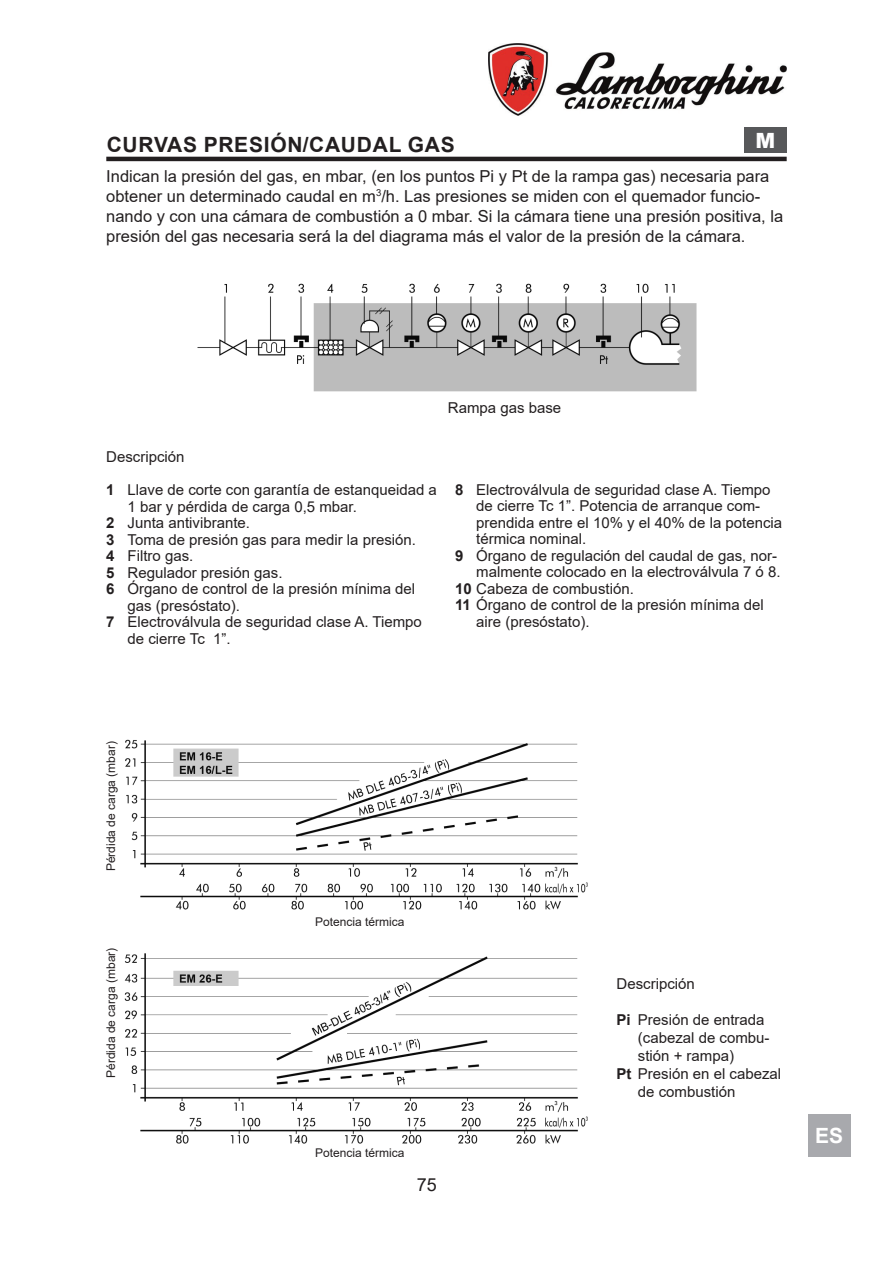
<style>
.page{position:relative;width:893px;height:1263px;background:#fff}
.page>*{position:absolute;margin:0;border:0;box-sizing:border-box;transform-origin:0 0}
.titoletto{font:700 21px "Arial";letter-spacing:.035em;color:#231f20}
.t1{font:700 21px "Arial";color:#fff}
.t2{font:900 21px "Arial";color:#fff}
.t3{font:18px "Arial";color:#231f20}
.arial_11{font:16.5px/19.8px "Arial";color:#231f20}
.arial_11-2{font:15px/16.5px "Arial";color:#231f20}
.arial_11-3{font:12px "Arial";color:#231f20}
.s1{font-weight:700}
</style>
<div class="page">
<img style="left:488px;top:43px;width:299px;height:73px">
<div style="left:808px;top:1114px;width:42px;height:43px;background:#a8a9ad"></div>
<div style="left:744px;top:128px;width:43px;height:25px;background:#57585a"></div>
<img style="left:124px;top:739px;width:464px;height:405px">
<img style="left:197px;top:283px;width:500px;height:109px">
<hr style="left:106px;top:157px;width:681px;height:4px;background:#231f20">
<p class="t2" style="left:755px;top:125px;width:21px">M</p>
<p class="arial_11" style="left:106px;top:166px;width:678px">Indican la presión del gas, en mbar, (en los puntos Pi y Pt de la rampa gas) necesaria para obtener un determinado caudal en m<sup>3</sup>/h. Las presiones se miden con el quemador funcio&shy;nando y con una cámara de combustión a 0 mbar. Si la cámara tiene una presión positiva, la presión del gas necesaria será la del diagrama más el valor de la presión de la cámara.</p>
<p class="titoletto" style="left:107px;top:130px;width:349px">CURVAS PRESIÓN/CAUDAL GAS</p>
<p class="arial_11-2" style="left:448px;top:400px;width:115px">Rampa gas base</p>
<p class="arial_11-2" style="left:106px;top:449px;width:80px">Descripción</p>
<p class="arial_11-2" style="left:128px;top:482px;width:311px;text-indent:-21px"><span class="s1">1</span> Llave de corte con garantía de estanqueidad a<br>1 bar y pérdida de carga 0,5 mbar.</p>
<p class="arial_11-2" style="left:106px;top:515px;width:145px"><span class="s1">2</span> Junta antivibrante.</p>
<p class="arial_11-2" style="left:106px;top:531px;width:311px"><span class="s1">3</span> Toma de presión gas para medir la presión.</p>
<p class="arial_11-2" style="left:106px;top:548px;width:89px"><span class="s1">4</span> Filtro gas.</p>
<p class="arial_11-2" style="left:106px;top:564px;width:178px"><span class="s1">5</span> Regulador presión gas.</p>
<p class="arial_11-2" style="left:128px;top:581px;width:289px;text-indent:-21px"><span class="s1">6</span> Órgano de control de la presión mínima del gas (presóstato).</p>
<p class="arial_11-2" style="left:128px;top:614px;width:296px;text-indent:-21px"><span class="s1">7</span> Electroválvula de seguridad clase A. Tiempo de cierre Tc 1”.</p>
<p class="arial_11-2" style="left:476px;top:481px;width:307px;text-indent:-21px"><span class="s1">8</span> Electroválvula de seguridad clase A. Tiempo de cierre Tc 1”. Potencia de arranque com&shy;prendida entre el 10% y el 40% de la potencia térmica nominal.</p>
<p class="arial_11-2" style="left:455px;top:547px;width:327px;text-align:right"><span class="s1">9</span> Órgano de regulación del caudal de gas, nor&shy;malmente colocado en la electroválvula 7 ó 8.</p>
<p class="arial_11-2" style="left:455px;top:580px;width:180px"><span class="s1">10</span> Cabeza de combustión.</p>
<p class="arial_11-2" style="left:476px;top:596px;width:289px;text-indent:-21px"><span class="s1">11</span> Órgano de control de la presión mínima del aire (presóstato).</p>
<p class="arial_11-3" style="left:103px;top:871px;width:132px;rotate:-90deg">Pérdida de carga (mbar)</p>
<p class="arial_11-3" style="left:103px;top:1078px;width:132px;rotate:-90deg">Pérdida de carga (mbar)</p>
<p class="arial_11-3" style="left:315px;top:913px;width:91px">Potencia térmica</p>
<p class="arial_11-3" style="left:315px;top:1144px;width:91px">Potencia térmica</p>
<p class="t3" style="left:417px;top:1172px;width:22px">75</p>
<p class="arial_11-2" style="left:617px;top:975px;width:80px">Descripción</p>
<p class="arial_11-2" style="left:638px;top:1011px;width:133px;line-height:18px;text-indent:-21px"><span class="s1">Pi</span> Presión de entrada (cabezal de combu&shy;stión + rampa)</p>
<p class="arial_11-2" style="left:638px;top:1065px;width:145px;line-height:18px;text-indent:-21px"><span class="s1">Pt</span> Presión en el cabezal de combustión</p>
<h1 class="t1" style="left:815px;top:1121px;width:30px">ES</h1>
</div>
